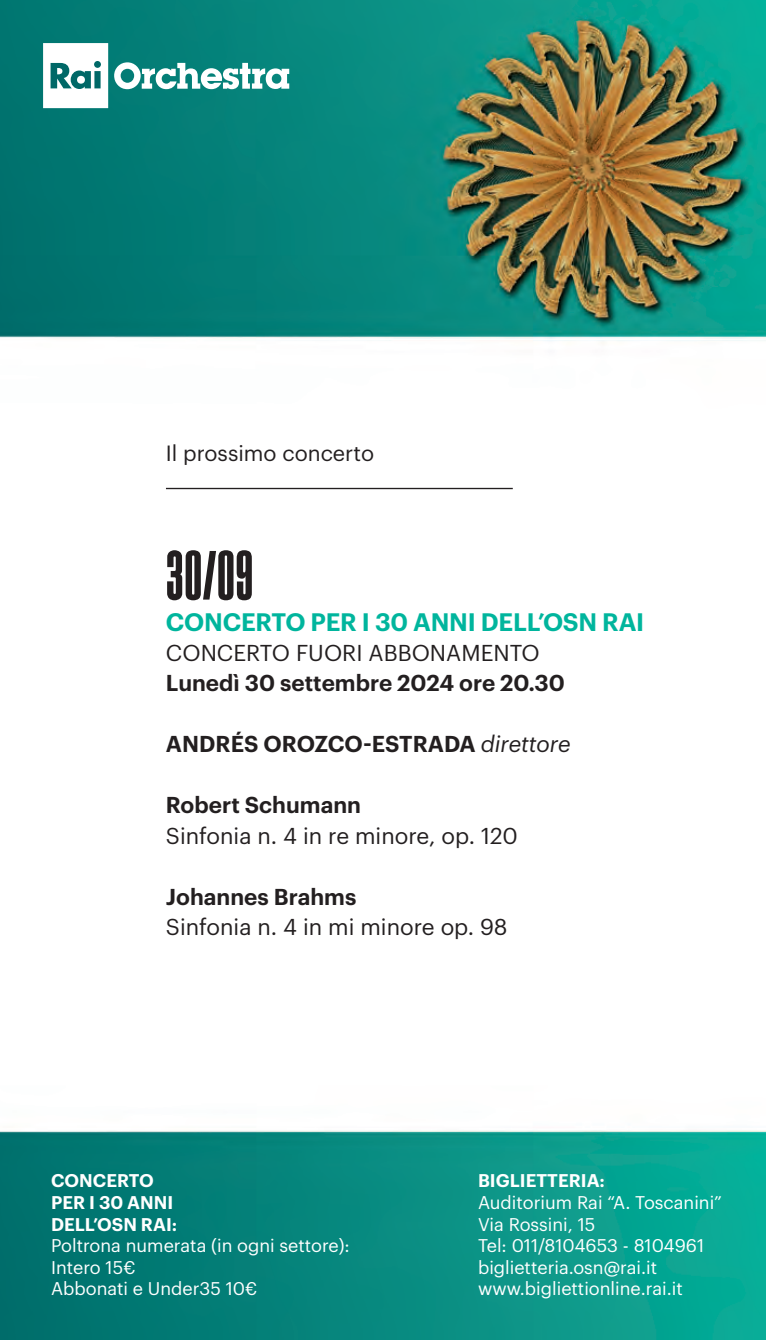
<style>
.page{position:relative;width:766px;height:1340px;background:#fff}
.page>*{position:absolute;margin:0;border:0;box-sizing:border-box;transform-origin:0 0}
.t1{font:67.5px "Sharp Grotesk Bold 10";letter-spacing:.015em;color:#231f20}
.t2{font:600 24.75px "Graphik";letter-spacing:-.01em;color:#00b59d}
.t3{font:600 22.5px "Graphik";color:#231f20}
.t4{font:22.5px "Graphik";color:#231f20}
.t5{font:21.6px "Graphik";color:#231f20}
.t6{font:600 19.8px "Graphik";letter-spacing:-.02em;color:#231f20}
.t7{font:600 19.8px "Graphik";color:#231f20}
.t8{font:italic 19.8px "Graphik";color:#231f20}
.t9{font:18px/21.6px "Graphik";color:#fff}
.t10{font:600 18px/21.6px "Graphik";color:#fff}
.s1{font-weight:400;font-style:italic}
</style>
<div class="page">
<img style="left:0;top:0;width:765px;height:1339px">
<svg style="left:43px;top:43px;width:65px;height:65px"></svg>
<div style="left:77px;top:76px;width:8px;height:8px;background:#fff;border-radius:50%"></div>
<svg style="left:114px;top:62px;width:175px;height:27px"></svg>
<svg style="left:762px;top:1336px;width:4px;height:4px"></svg>
<div style="left:116px;top:443px;width:540px;height:597px;background:#fff"></div>
<hr style="left:166px;top:488px;width:346px;height:1px;background:#231f20">
<p class="t5" style="left:166px;top:437px;width:210px">Il prossimo concerto</p>
<h1 class="t1" style="left:166px;top:535px;width:88px">30/09</h1>
<h2 class="t2" style="left:166px;top:602px;width:479px">CONCERTO PER I 30 ANNI DELL’OSN RAI</h2>
<p class="t4" style="left:166px;top:636px;width:375px">CONCERTO FUORI ABBONAMENTO</p>
<p class="t3" style="left:166px;top:666px;width:400px">Lunedì 30 settembre 2024 ore 20.30</p>
<p class="t3" style="left:166px;top:727px;width:406px">ANDRÉS OROZCO-ESTRADA <span class="s1">direttore</span></p>
<h1 class="t1" style="left:160px;top:717px;width:85px">25/09</h1>
<p class="t3" style="left:166px;top:788px;width:197px">Robert Schumann</p>
<p class="t4" style="left:166px;top:818px;width:353px">Sinfonia n. 4 in re minore, op. 120</p>
<p class="t3" style="left:166px;top:879px;width:192px">Johannes Brahms</p>
<p class="t4" style="left:166px;top:910px;width:343px">Sinfonia n. 4 in mi minore op. 98</p>
<p class="t6" style="left:160px;top:820px;width:337px">Mercoledì 25 settembre 2024, 20.30</p>
<p class="t8" style="left:160px;top:882px;width:80px">direttore</p>
<p class="t7" style="left:160px;top:919px;width:150px">Richard Strauss</p>
<p class="t10" style="left:51px;top:1168px;width:128px">CONCERTO<br>PER I 30 ANNI<br>DELL’OSN RAI:</p>
<p class="t9" style="left:51px;top:1233px;width:300px">Poltrona numerata (in ogni settore):<br>Intero 15€<br>Abbonati e Under35 10€</p>
<p class="t10" style="left:478px;top:1168px;width:128px">BIGLIETTERIA:</p>
<p class="t9" style="left:478px;top:1189px;width:245px">Auditorium Rai “A. Toscanini”<br>Via Rossini, 15<br>Tel: 011/8104653 - 8104961 biglietteria.osn@rai.it www.bigliettionline.rai.it</p>
</div>
